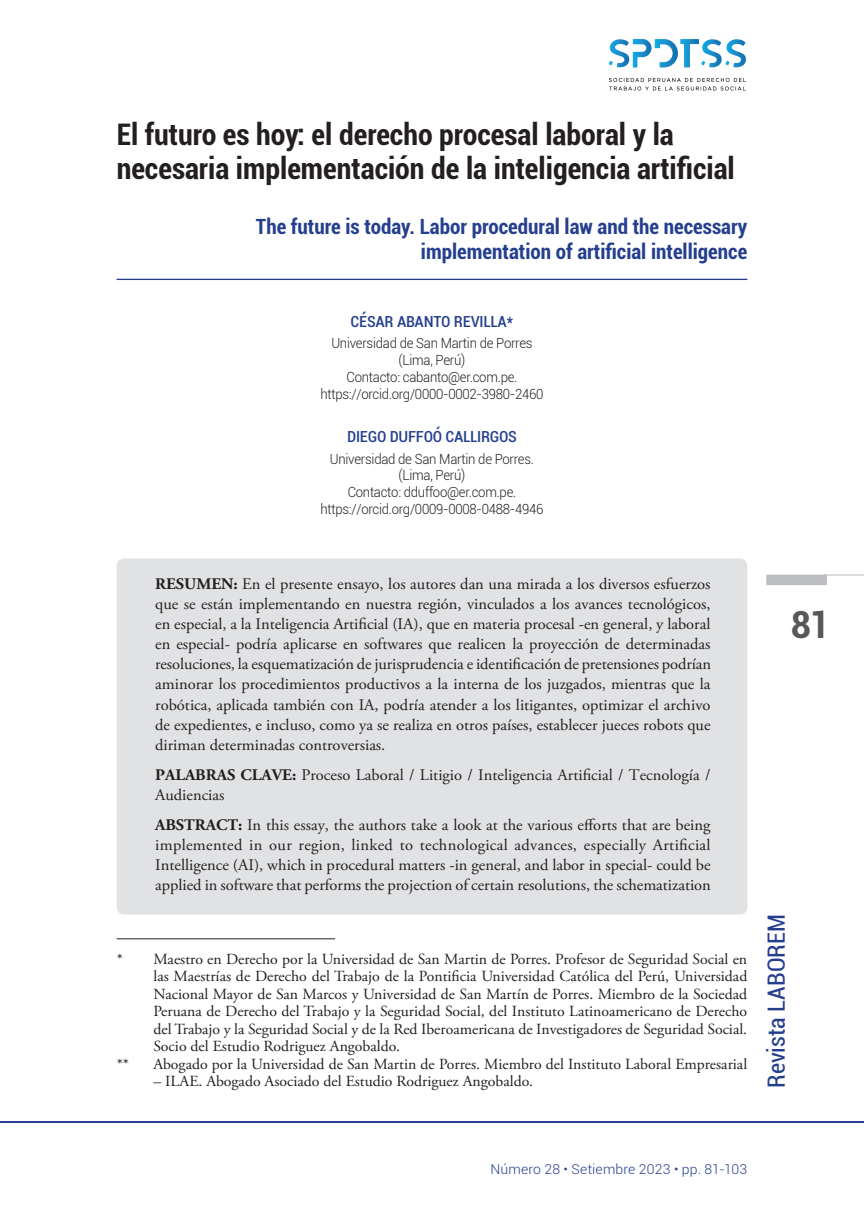
<style>
.page{position:relative;width:864px;height:1211px;background:#fff}
.page>*{position:absolute;margin:0;border:0;box-sizing:border-box;transform-origin:0 0}
.t1{font:700 condensed 37.27px "Roboto";color:#57585a}
.t2{font:700 condensed 29.75px/33.2px "Roboto";color:#231f20}
.t3{font:condensed 23.8px "Roboto";color:#253f8e}
.t4{font:700 condensed 21px/25.2px "Roboto";color:#253f8e;text-align:right}
.t5{font:condensed 19.25px "Roboto";letter-spacing:-.02em;color:#253f8e;scale:.94 1}
.t6{font:16.1px/20.1px "Adobe Garamond Pro";color:#231f20;text-align:justify}
.t7{font:15.4px "Adobe Garamond Pro";color:#231f20}
.t8{font:300 14px/16.8px "Roboto";letter-spacing:-.02em;color:#231f20;text-align:center;scale:.94 1}
.t9{font:300 13.65px "Roboto";letter-spacing:.01em;color:#253f8e}
.s1{font-weight:700}
</style>
<div class="page">
<hr style="left:823px;top:574px;width:40px;height:1px;background:#bcbdc0">
<div style="left:766px;top:574px;width:60px;height:11px;background:#bcbdc0"></div>
<hr style="left:0;top:1121px;width:863px;height:1px;background:#253f8e">
<div style="left:117px;top:558px;width:630px;height:356px;background:#e1e2e4;border-radius:7px"></div>
<img style="left:608px;top:39px;width:138px;height:52px">
<hr style="left:117px;top:279px;width:630px;height:1px;background:#253f8e">
<hr style="left:117px;top:938px;width:218px;height:1px;background:#231f20">
<h2 class="t2" style="left:117px;top:117px;width:619px">El futuro es hoy: el derecho procesal laboral y la necesaria implementación de la inteligencia artificial</h2>
<h3 class="t4" style="left:256px;top:213px;width:492px">The future is today. Labor procedural law and the necessary implementation of artificial intelligence</h3>
<p class="t5" style="left:350px;top:306px;width:175px">césar abanto revilla*</p>
<p class="t8" style="left:320px;top:334px;width:239px">Universidad de San Martin de Porres (Lima, Perú)<br>Contacto: cabanto@er.com.pe. https://orcid.org/0000-0002-3980-2460</p>
<p class="t5" style="left:347px;top:421px;width:182px">diego duffoó callirgos</p>
<p class="t8" style="left:320px;top:450px;width:239px">Universidad de San Martin de Porres. (Lima, Perú)<br>Contacto: dduffoo@er.com.pe. https://orcid.org/0009-0008-0488-4946</p>
<p class="t6" style="left:155px;top:574px;width:557px"><span class="s1">RESUMEN:</span> En el presente ensayo, los autores dan una mirada a los diversos esfuerzos que se están implementando en nuestra región, vinculados a los avances tecnológicos, en especial, a la Inteligencia Artificial (IA), que en materia procesal -en general, y laboral en especial- podría aplicarse en softwares que realicen la proyección de determinadas resoluciones, la esquematización de jurisprudencia e identificación de pretensiones podrían aminorar los procedimientos productivos a la interna de los juzgados, mientras que la robótica, aplicada también con IA, podría atender a los litigantes, optimizar el archivo de expedientes, e incluso, como ya se realiza en otros países, establecer jueces robots que diriman determinadas controversias.</p>
<p class="t6" style="left:155px;top:765px;width:556px"><span class="s1">PALABRAS CLAVE:</span> Proceso Laboral / Litigio / Inteligencia Artificial / Tecnología /<br>Audiencias</p>
<p class="t6" style="left:155px;top:815px;width:557px"><span class="s1">ABSTRACT:</span> In this essay, the authors take a look at the various efforts that are being implemented in our region, linked to technological advances, especially Artificial Intelligence (AI), which in procedural matters -in general, and labor in special- could be applied in software that performs the projection of certain resolutions, the schematization</p>
<p class="t7" style="left:117px;top:949px;width:631px">* Maestro en Derecho por la Universidad de San Martin de Porres. Profesor de Seguridad Social en</p>
<p class="t7" style="left:153px;top:967px;width:595px">las Maestrías de Derecho del Trabajo de la Pontificia Universidad Católica del Perú, Universidad</p>
<p class="t7" style="left:153px;top:984px;width:595px">Nacional Mayor de San Marcos y Universidad de San Martín de Porres. Miembro de la Sociedad</p>
<p class="t7" style="left:153px;top:1002px;width:595px">Peruana de Derecho del Trabajo y la Seguridad Social, del Instituto Latinoamericano de Derecho</p>
<p class="t7" style="left:153px;top:1019px;width:595px">del Trabajo y la Seguridad Social y de la Red Iberoamericana de Investigadores de Seguridad Social.</p>
<p class="t7" style="left:153px;top:1037px;width:248px">Socio del Estudio Rodriguez Angobaldo.</p>
<p class="t7" style="left:117px;top:1054px;width:14px">**</p>
<p class="t7" style="left:153px;top:1054px;width:595px">Abogado por la Universidad de San Martin de Porres. Miembro del Instituto Laboral Empresarial</p>
<p class="t7" style="left:153px;top:1072px;width:381px">– ILAE. Abogado Asociado del Estudio Rodriguez Angobaldo.</p>
<h1 class="t1" style="left:790px;top:598px;width:40px">81</h1>
<h3 class="t3" style="left:759px;top:1087px;width:175px;rotate:-90deg">Revista LABOREM</h3>
<p class="t9" style="left:490px;top:1159px;width:258px">Número 28 • Setiembre 2023 • pp. 81-103</p>
</div>
